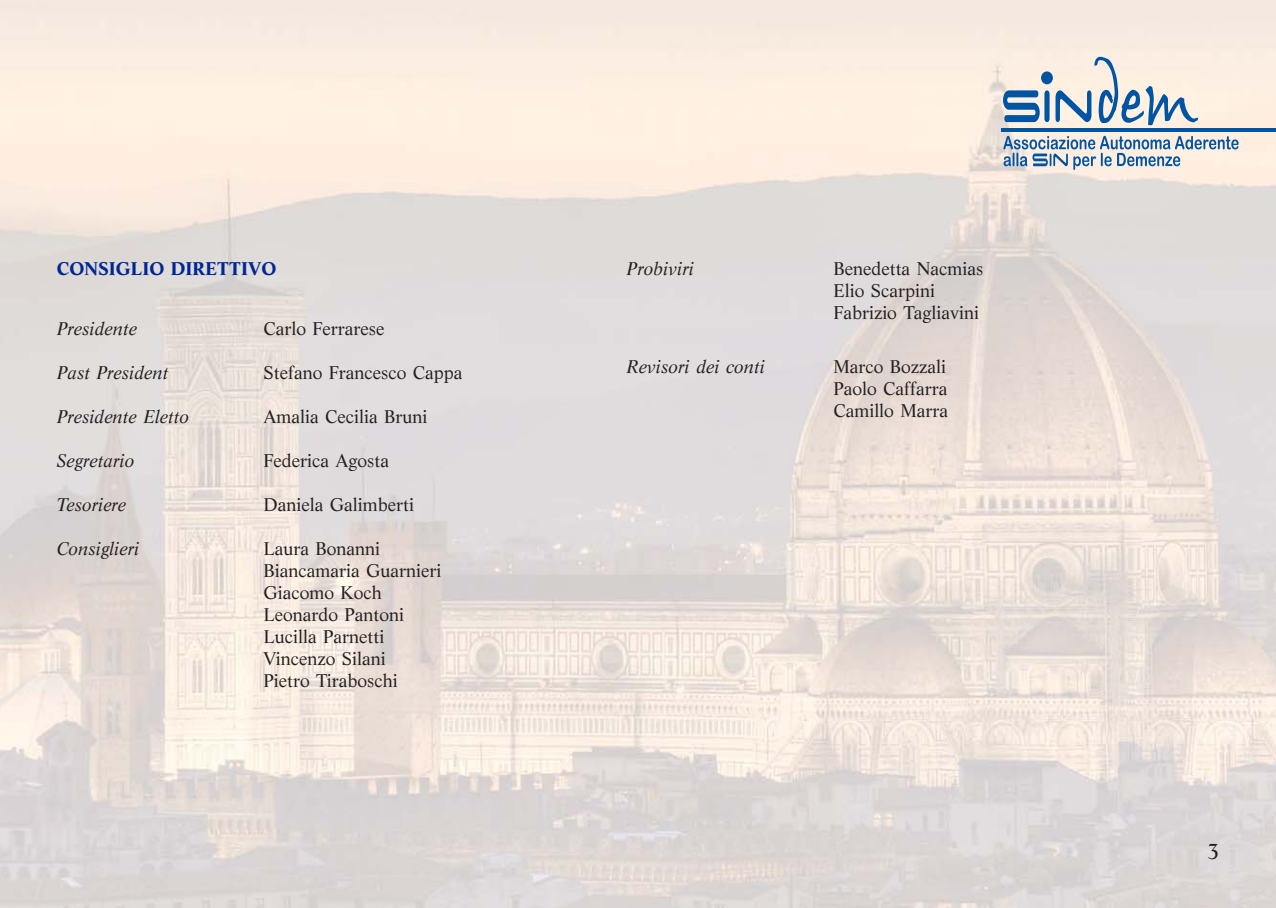
<style>
.page{position:relative;width:1276px;height:908px;background:#fff}
.page>*{position:absolute;margin:0;border:0;box-sizing:border-box;transform-origin:0 0}
.t1{font:22px "Life";color:#231f20}
.t2{font:18px/22px "Life";color:#231f20}
.t3{font:italic 18px "Life";color:#231f20}
.t4{font:700 18px "Life";color:#002595}
</style>
<div class="page">
<img style="left:1px;top:0;width:1275px;height:907px">
<hr style="left:1001px;top:128px;width:237px;height:4px;background:#0054a4">
<svg style="left:1003px;top:90px;width:46px;height:32px"></svg>
<div style="left:1041px;top:71px;width:12px;height:13px;background:#0054a4;border-radius:50%"></div>
<svg style="left:1055px;top:57px;width:143px;height:68px;background:#ccd1d5"></svg>
<svg style="left:1003px;top:136px;width:235px;height:34px;background:#bbc5d0"></svg>
<hr style="left:1237px;top:128px;width:28px;height:4px;background:#0054a4">
<hr style="left:1259px;top:128px;width:17px;height:4px;background:#0054a4">
<p class="t4" style="left:57px;top:261px;width:221px">CONSIGLIO DIRETTIVO</p>
<p class="t3" style="left:57px;top:321px;width:82px">Presidente</p>
<p class="t2" style="left:263px;top:319px;width:122px">Carlo Ferrarese</p>
<p class="t3" style="left:57px;top:365px;width:113px">Past President</p>
<p class="t2" style="left:263px;top:363px;width:200px">Stefano Francesco Cappa</p>
<p class="t3" style="left:57px;top:409px;width:134px">Presidente Eletto</p>
<p class="t2" style="left:263px;top:407px;width:166px">Amalia Cecilia Bruni</p>
<p class="t3" style="left:57px;top:453px;width:79px">Segretario</p>
<p class="t2" style="left:263px;top:451px;width:127px">Federica Agosta</p>
<p class="t3" style="left:57px;top:497px;width:71px">Tesoriere</p>
<p class="t2" style="left:263px;top:495px;width:152px">Daniela Galimberti</p>
<p class="t3" style="left:57px;top:541px;width:84px">Consiglieri</p>
<p class="t2" style="left:263px;top:539px;width:179px">Laura Bonanni<br>Biancamaria Guarnieri<br>Giacomo Koch<br>Leonardo Pantoni<br>Lucilla Parnetti<br>Vincenzo Silani<br>Pietro Tiraboschi</p>
<p class="t3" style="left:626px;top:261px;width:69px">Probiviri</p>
<p class="t2" style="left:833px;top:259px;width:151px">Benedetta Nacmias<br>Elio Scarpini<br>Fabrizio Tagliavini</p>
<p class="t3" style="left:626px;top:359px;width:140px">Revisori dei conti</p>
<p class="t2" style="left:833px;top:357px;width:116px;text-align:justify">Marco Bozzali Paolo Caffarra Camillo Marra</p>
<p class="t1" style="left:1207px;top:842px;width:14px">3</p>
</div>
